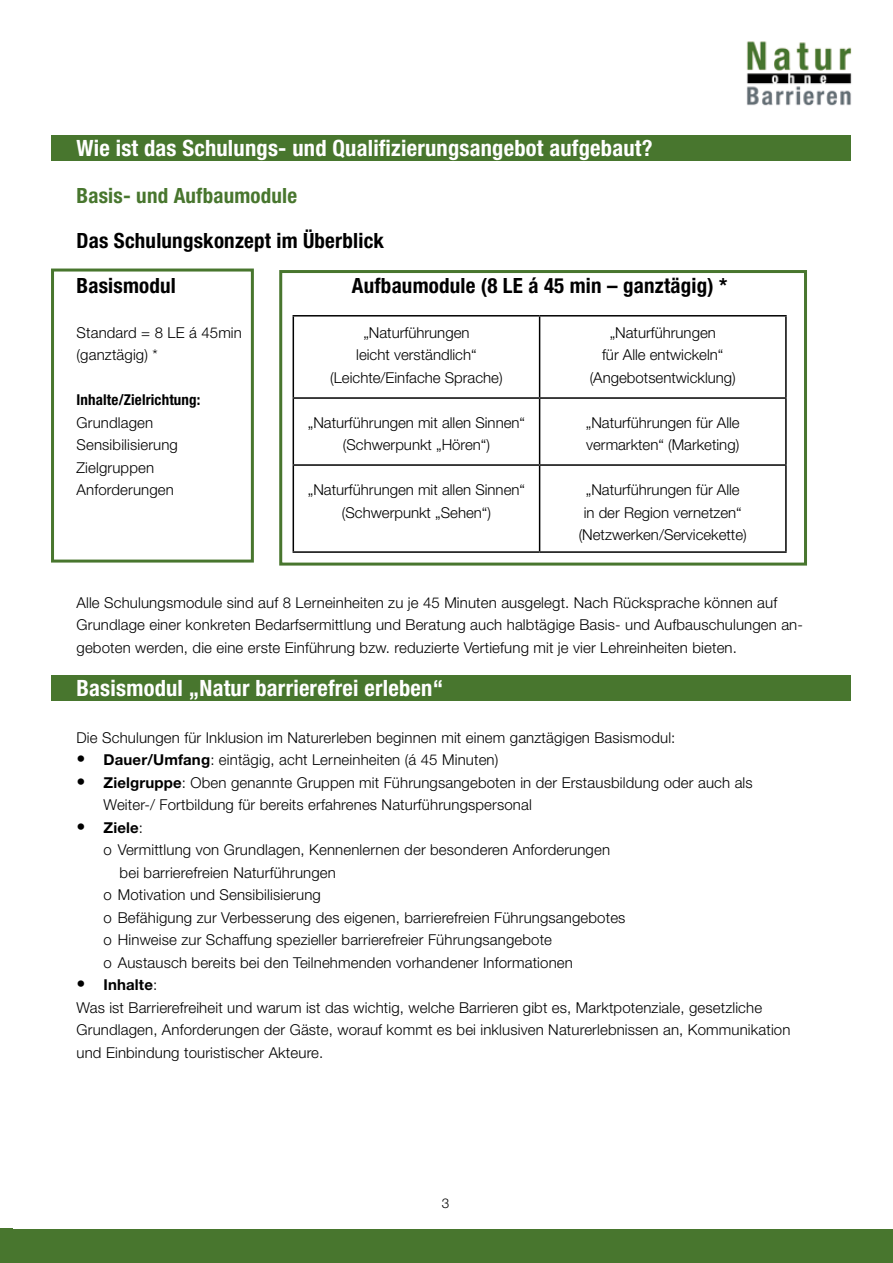
<style>
.page{position:relative;width:893px;height:1263px;background:#fff}
.page>*{position:absolute;margin:0;border:0;box-sizing:border-box;transform-origin:0 0}
.t1{font:700 condensed 22.5px "Helvetica Neue LT Std";letter-spacing:.01em;color:#fff}
.t2{font:700 condensed 21px/45px "Helvetica Neue LT Std";letter-spacing:.01em;color:#000}
.t3{font:700 condensed 21px "Helvetica Neue LT Std";letter-spacing:.01em;color:#48762e}
.t4{font:300 15px/22.5px "Helvetica Neue LT Std";letter-spacing:.01em;color:#000}
.t5{font:700 condensed 15px "Helvetica Neue LT Std";letter-spacing:.01em;color:#000}
.t6{font:700 15px "Helvetica Neue LT Std";letter-spacing:.01em;color:#000}
.t7{font:300 13.5px "Helvetica Neue LT Std";color:#000}
.s1{font-weight:700;font-stretch:condensed;font-size:18px}
.s2{font-weight:700}
.s3{font-stretch:condensed;font-size:18px}
.s4{font-weight:300}
</style>
<div class="page">
<div style="left:0;top:1229px;width:893px;height:34px;background:#48762e"></div>
<img style="left:746px;top:41px;width:106px;height:65px">
<div style="left:51px;top:675px;width:799px;height:26px;background:#48762e"></div>
<div style="left:279px;top:270px;width:528px;height:296px;border:3px solid #48762e"></div>
<hr style="left:293px;top:315px;width:247px;height:2px;background:#000">
<hr style="left:293px;top:316px;width:1px;height:81px;background:#000">
<hr style="left:540px;top:315px;width:247px;height:2px;background:#000">
<hr style="left:539px;top:316px;width:1px;height:81px;background:#000">
<hr style="left:785px;top:316px;width:2px;height:81px;background:#000">
<hr style="left:293px;top:397px;width:247px;height:2px;background:#000">
<hr style="left:293px;top:399px;width:1px;height:65px;background:#000">
<hr style="left:540px;top:397px;width:247px;height:2px;background:#000">
<hr style="left:539px;top:399px;width:1px;height:65px;background:#000">
<hr style="left:785px;top:399px;width:2px;height:65px;background:#000">
<hr style="left:293px;top:464px;width:247px;height:2px;background:#000">
<hr style="left:293px;top:466px;width:1px;height:85px;background:#000">
<hr style="left:540px;top:464px;width:247px;height:2px;background:#000">
<hr style="left:539px;top:466px;width:1px;height:85px;background:#000">
<hr style="left:785px;top:466px;width:2px;height:85px;background:#000">
<hr style="left:293px;top:551px;width:247px;height:2px;background:#000">
<hr style="left:540px;top:551px;width:247px;height:2px;background:#000">
<div style="left:51px;top:135px;width:799px;height:26px;background:#48762e"></div>
<div style="left:51px;top:268px;width:203px;height:294px;border:3px solid #48762e"></div>
<h1 class="t1" style="left:77px;top:134px;width:578px">Wie ist das Schulungs- und Qualifizierungsangebot aufgebaut?</h1>
<h2 class="t3" style="left:77px;top:182px;width:222px">Basis- und Aufbaumodule</h2>
<h2 class="t2" style="left:77px;top:217px;width:309px">Das Schulungskonzept im Überblick<br>Basismodul</h2>
<p class="t4" style="left:77px;top:321px;width:167px">Standard = 8 LE á 45min (ganztägig) *</p>
<p class="t5" style="left:77px;top:391px;width:125px">Inhalte/Zielrichtung:</p>
<p class="t4" style="left:77px;top:411px;width:103px">Grundlagen<br>Sensibilisierung<br>Zielgruppen<br>Anforderungen</p>
<h2 class="t2" style="left:352px;top:262px;width:377px">Aufbaumodule (8 LE á 45 min – ganztägig) *</h2>
<p class="t4" style="left:330px;top:321px;width:174px;text-align:center">„Naturführungen<br>leicht verständlich“ (Leichte/Einfache Sprache)</p>
<p class="t4" style="left:590px;top:321px;width:148px;text-align:center">„Naturführungen<br>für Alle entwickeln“ (Angebotsentwicklung)</p>
<p class="t4" style="left:308px;top:411px;width:219px;text-align:center">„Naturführungen mit allen Sinnen“ (Schwerpunkt „Hören“)</p>
<p class="t4" style="left:586px;top:411px;width:155px">„Naturführungen für Alle vermarkten“ (Marketing)</p>
<p class="t4" style="left:308px;top:478px;width:219px;text-align:center">„Naturführungen mit allen Sinnen“ (Schwerpunkt „Sehen“)</p>
<p class="t4" style="left:579px;top:478px;width:170px;text-align:center">„Naturführungen für Alle in der Region vernetzen“ (Netzwerken/Servicekette)</p>
<p class="t4" style="left:77px;top:591px;width:728px">Alle Schulungsmodule sind auf 8 Lerneinheiten zu je 45 Minuten ausgelegt. Nach Rücksprache können auf<br>Grundlage einer konkreten Bedarfsermittlung und Beratung auch halbtägige Basis- und Aufbauschulungen an&shy;geboten werden, die eine erste Einführung bzw. reduzierte Vertiefung mit je vier Lehreinheiten bieten.</p>
<h1 class="t1" style="left:77px;top:674px;width:368px">Basismodul „Natur barrierefrei erleben“</h1>
<p class="t4" style="left:77px;top:726px;width:600px">Die Schulungen für Inklusion im Naturerleben beginnen mit einem ganztägigen Basismodul:</p>
<p class="t4" style="left:77px;top:748px;width:423px"><span class="s1">•</span> <span class="s2">Dauer/Umfang</span>: eintägig, acht Lerneinheiten (á 45 Minuten)</p>
<p class="t4" style="left:104px;top:771px;width:651px;text-indent:-27px"><span class="s1">•</span> <span class="s2">Zielgruppe</span>: Oben genannte Gruppen mit Führungsangeboten in der Erstausbildung oder auch als<br>Weiter-/ Fortbildung für bereits erfahrenes Naturführungspersonal</p>
<p class="t6" style="left:77px;top:818px;width:68px"><span class="s3">•</span> Ziele<span class="s4">:</span></p>
<p class="t4" style="left:104px;top:838px;width:508px">o Vermittlung von Grundlagen, Kennenlernen der besonderen Anforderungen</p>
<p class="t4" style="left:120px;top:861px;width:218px">bei barrierefreien Naturführungen</p>
<p class="t4" style="left:104px;top:883px;width:219px">o Motivation und Sensibilisierung</p>
<p class="t4" style="left:104px;top:906px;width:523px">o Befähigung zur Verbesserung des eigenen, barrierefreien Führungsangebotes</p>
<p class="t4" style="left:104px;top:928px;width:450px">o Hinweise zur Schaffung spezieller barrierefreier Führungsangebote</p>
<p class="t4" style="left:104px;top:951px;width:471px">o Austausch bereits bei den Teilnehmenden vorhandener Informationen</p>
<p class="t4" style="left:77px;top:973px;width:715px"><span class="s1">•</span> <span class="s2">Inhalte</span>:<br>Was ist Barrierefreiheit und warum ist das wichtig, welche Barrieren gibt es, Marktpotenziale, gesetzliche Grundlagen, Anforderungen der Gäste, worauf kommt es bei inklusiven Naturerlebnissen an, Kommunikation und Einbindung touristischer Akteure.</p>
<p class="t7" style="left:442px;top:1194px;width:9px">3</p>
</div>
